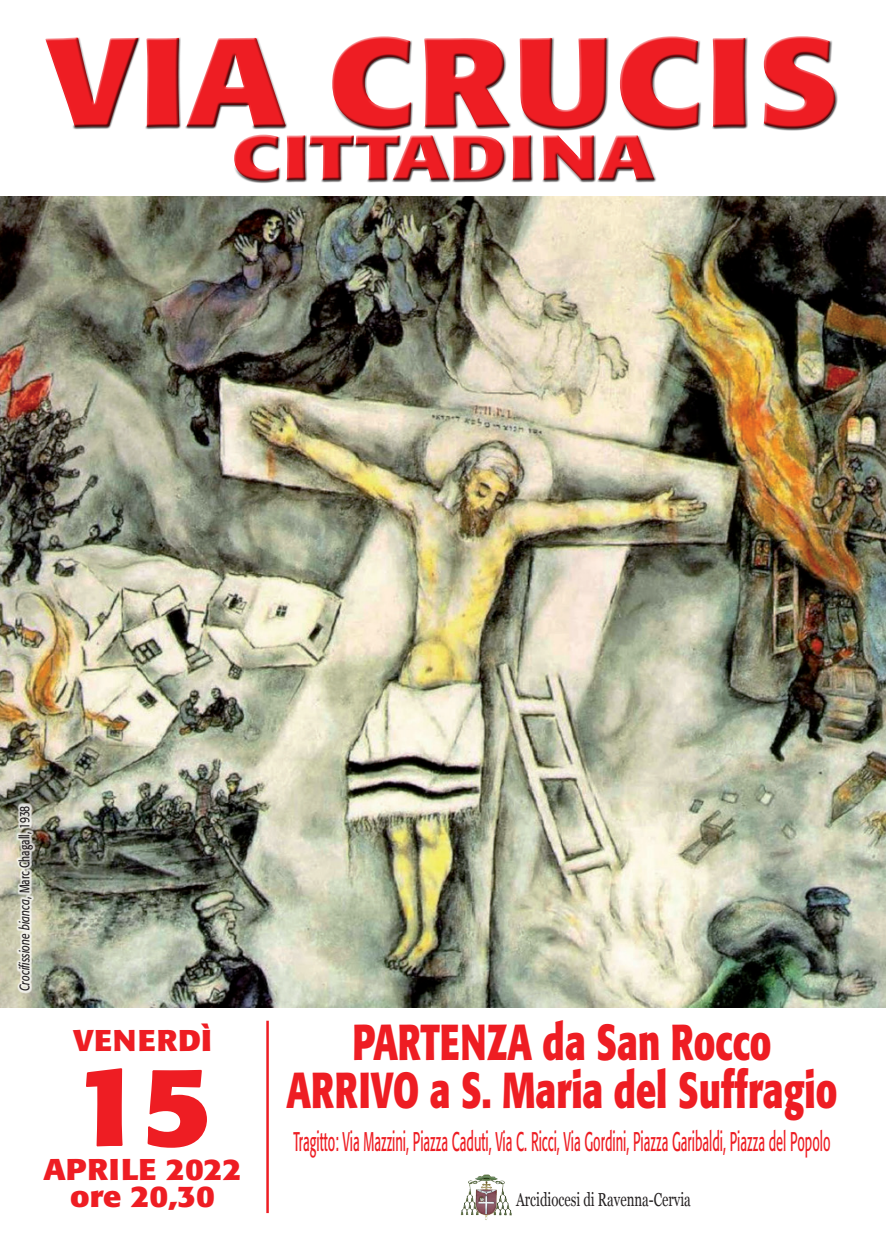
<style>
.page{position:relative;width:886px;height:1241px;background:#fff}
.page>*{position:absolute;margin:0;border:0;box-sizing:border-box;transform-origin:0 0}
.t1{font:700 125px "Formata";letter-spacing:.02em;color:#ee1d23;scale:1.15 1}
.t2{font:700 112px "Formata";color:#ee1d23;scale:1.09 1}
.t3{font:700 62.5px "Formata";letter-spacing:.01em;color:#ee1d23;scale:1.3 1}
.t4{font:700 50px/47.5px "Formata";color:#ee1d23;text-align:center;scale:.72 1}
.t5{font:700 29.75px "Formata";color:#ee1d23;scale:1.09 1}
.t6{font:700 29.75px "Formata";letter-spacing:.02em;color:#ee1d23;scale:1.09 1}
.t7{font:26.75px "Formata";color:#ee1d23;scale:.48 1}
.t8{font:18.75px "Georgia";color:#231f20;scale:.7 1}
.t9{font:italic 13.75px "Formata";letter-spacing:-.005em;color:#231f20;scale:.75 1}
.s1{font-style:normal}
</style>
<div class="page">
<img style="left:0;top:196px;width:886px;height:811px">
<div style="left:46px;top:36px;width:792px;height:147px;background:#231f20;opacity:.75"></div>
<img style="left:460px;top:1174px;width:52px;height:45px">
<hr style="left:266px;top:1020px;width:3px;height:192px;background:#ee1d23">
<div style="left:16px;top:802px;width:20px;height:191px;background:#fff;opacity:.75"></div>
<h1 class="t1" style="left:46px;top:4px;width:692px">VIA CRUCIS</h1>
<h3 class="t3" style="left:232px;top:118px;width:327px">CITTADINA</h3>
<p class="t9" style="left:16px;top:990px;width:249px;rotate:-90deg">Crocifissione bianca<span class="s1">, Marc Chagall, 1938</span></p>
<p class="t6" style="left:73px;top:1021px;width:129px">VENERDÌ</p>
<h2 class="t2" style="left:73px;top:1036px;width:129px">15</h2>
<p class="t5" style="left:70px;top:1177px;width:134px">ore 20,30</p>
<p class="t5" style="left:44px;top:1150px;width:183px">APRILE 2022</p>
<h3 class="t4" style="left:286px;top:1018px;width:767px">PARTENZA da San Rocco<br>ARRIVO a S. Maria del Suffragio</h3>
<p class="t7" style="left:293px;top:1125px;width:1120px">Tragitto: Via Mazzini, Piazza Caduti, Via C. Ricci, Via Gordini, Piazza Garibaldi, Piazza del Popolo</p>
<p class="t8" style="left:516px;top:1185px;width:251px">Arcidiocesi di Ravenna-Cervia</p>
</div>
